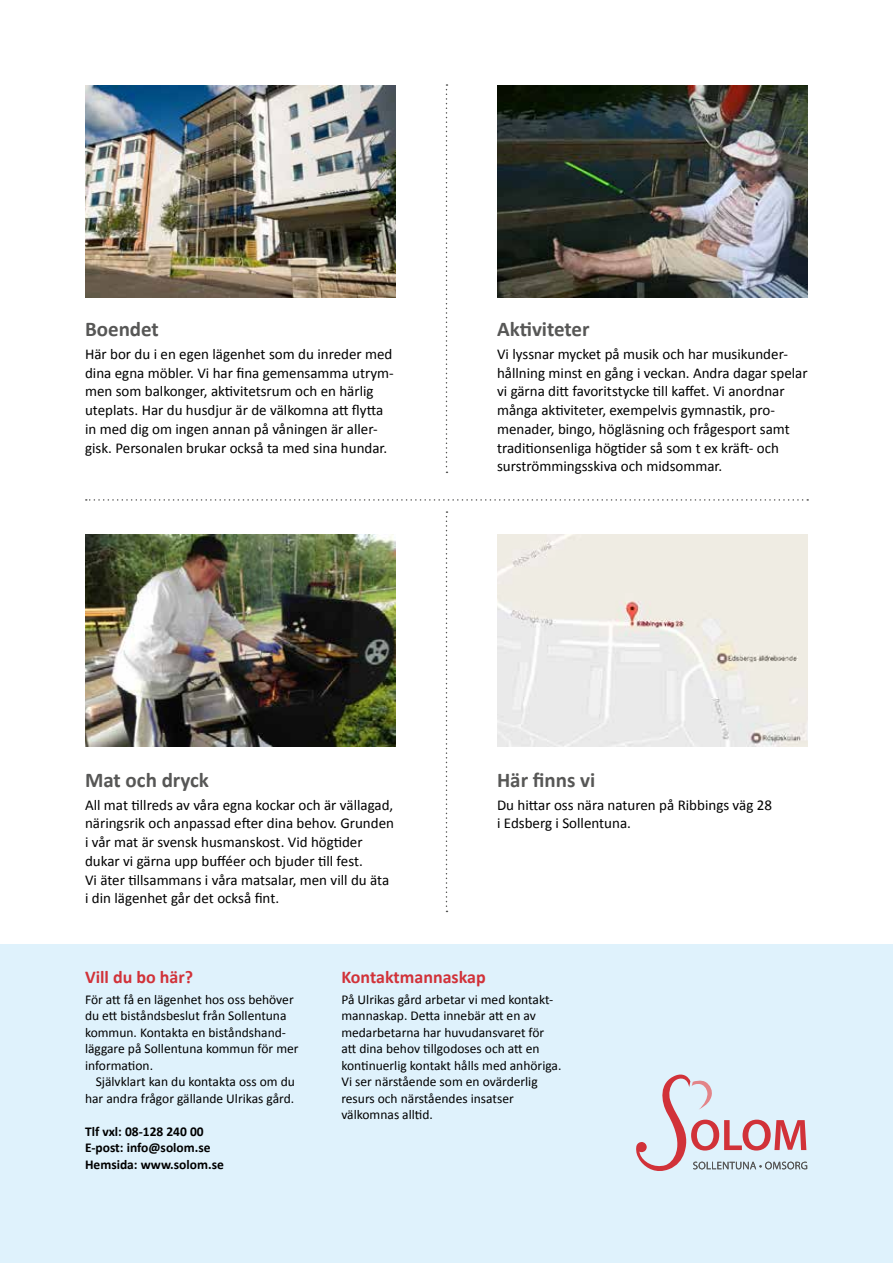
<style>
.page{position:relative;width:893px;height:1263px;background:#fff}
.page>*{position:absolute;margin:0;border:0;box-sizing:border-box;transform-origin:0 0}
.t1{font:700 21px "Calibri";color:#575756}
.t2{font:700 18px "Calibri";color:#d13239}
.t3{font:15px/18.8px "Calibri";color:#000}
.t4{font:13.5px/16.5px "Calibri";color:#000}
.t5{font:700 13.5px/16.5px "Calibri";color:#000}
</style>
<div class="page">
<div style="left:0;top:944px;width:893px;height:319px;background:#dff2fc"></div>
<svg style="left:636px;top:1074px;width:171px;height:97px"></svg>
<img style="left:85px;top:85px;width:311px;height:213px">
<img style="left:497px;top:85px;width:311px;height:213px">
<img style="left:85px;top:534px;width:311px;height:213px">
<img style="left:497px;top:534px;width:311px;height:213px">
<svg style="left:446px;top:84px;width:1px;height:389px"></svg>
<svg style="left:86px;top:499px;width:722px;height:2px"></svg>
<svg style="left:446px;top:511px;width:1px;height:401px"></svg>
<h1 class="t1" style="left:85px;top:315px;width:75px">Boendet</h1>
<p class="t3" style="left:85px;top:344px;width:310px">Här bor du i en egen lägenhet som du inreder med dina egna möbler. Vi har fina gemensamma utrym&shy;men som balkonger, aktivitetsrum och en härlig uteplats. Har du husdjur är de välkomna att flytta in med dig om ingen annan på våningen är aller&shy;gisk. Personalen brukar också ta med sina hundar.</p>
<h1 class="t1" style="left:497px;top:315px;width:94px">Aktiviteter</h1>
<p class="t3" style="left:497px;top:344px;width:312px">Vi lyssnar mycket på musik och har musikunder&shy;hållning minst en gång i veckan. Andra dagar spelar vi gärna ditt favoritstycke till kaffet. Vi anordnar många aktiviteter, exempelvis gymnastik, pro&shy;menader, bingo, högläsning och frågesport samt traditionsenliga högtider så som t ex kräft- och surströmmingsskiva och midsommar.</p>
<h1 class="t1" style="left:85px;top:766px;width:126px">Mat och dryck</h1>
<p class="t3" style="left:85px;top:795px;width:310px">All mat tillreds av våra egna kockar och är vällagad, näringsrik och anpassad efter dina behov. Grunden i vår mat är svensk husmanskost. Vid högtider dukar vi gärna upp bufféer och bjuder till fest.<br>Vi äter tillsammans i våra matsalar, men vill du äta i din lägenhet går det också fint.</p>
<h1 class="t1" style="left:497px;top:766px;width:100px">Här finns vi</h1>
<p class="t3" style="left:497px;top:795px;width:277px">Du hittar oss nära naturen på Ribbings väg 28 i Edsberg i Sollentuna.</p>
<p class="t2" style="left:85px;top:965px;width:110px">Vill du bo här?</p>
<p class="t4" style="left:85px;top:991px;width:215px">För att få en lägenhet hos oss behöver du ett biståndsbeslut från Sollentuna kommun. Kontakta en biståndshand&shy;läggare på Sollentuna kommun för mer information.</p>
<p class="t4" style="left:85px;top:1074px;width:211px;text-align:right">Självklart kan du kontakta oss om du har andra frågor gällande Ulrikas gård.</p>
<p class="t5" style="left:85px;top:1123px;width:140px">Tlf vxl: 08-128 240 00<br>E-post: info@solom.se<br>Hemsida: www.solom.se</p>
<p class="t2" style="left:341px;top:965px;width:146px">Kontaktmannaskap</p>
<p class="t4" style="left:341px;top:991px;width:222px">På Ulrikas gård arbetar vi med kontakt&shy;mannaskap. Detta innebär att en av medarbetarna har huvudansvaret för att dina behov tillgodoses och att en kontinuerlig kontakt hålls med anhöriga.<br>Vi ser närstående som en ovärderlig resurs och närståendes insatser välkomnas alltid.</p>
</div>
